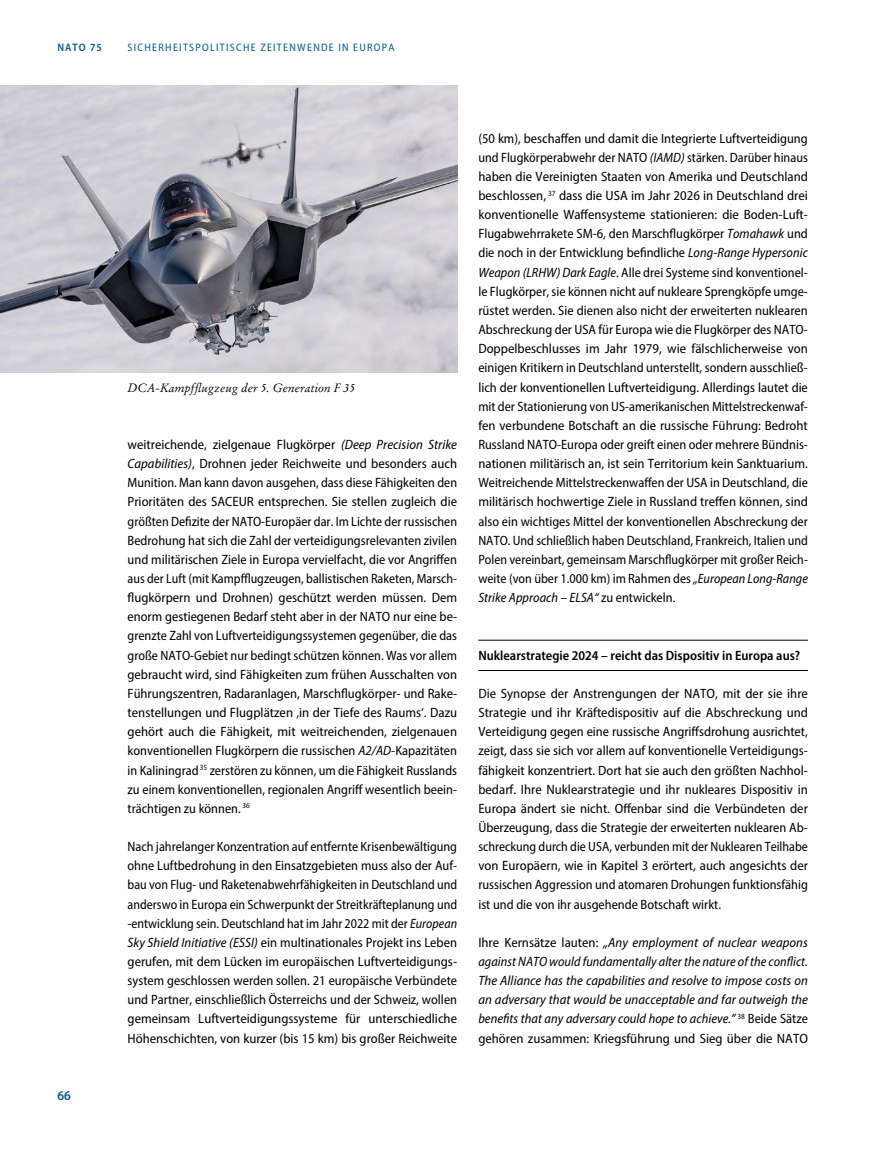
<style>
.page{position:relative;width:893px;height:1149px;background:#fff}
.page>*{position:absolute;margin:0;border:0;box-sizing:border-box;transform-origin:0 0}
.Fließtext{font:semi-condensed 13.5px/19.2px "Myriad Pro";color:#000;text-align:justify}
.Fließtext-2{font:italic semi-condensed 13.5px/19.2px "Myriad Pro";letter-spacing:.005em;color:#000;text-align:justify}
.Zwischentitel{font:600 semi-condensed 13.5px "Myriad Pro";color:#000}
.t1{font:600 semi-condensed 13.5px "Myriad Pro";color:#005997}
.Bildtexte{font:italic 12px "Stempel Garamond LT Std";color:#000}
.t2{font:semi-condensed 10.8px "Myriad Pro";letter-spacing:.12em;color:#005997}
.t3{font:600 semi-condensed 10.8px "Myriad Pro";letter-spacing:.1em;color:#005997}
.s1{font-style:italic}
.s2{font-style:normal}
</style>
<div class="page">
<hr style="left:478px;top:639px;width:330px;height:1px;background:#000">
<hr style="left:478px;top:670px;width:330px;height:1px;background:#000">
<img style="left:0;top:85px;width:457px;height:287px">
<p class="t3" style="left:57px;top:40px;width:46px">NATO 75</p>
<p class="t2" style="left:128px;top:40px;width:269px">SICHERHEITSPOLITISCHE ZEITENWENDE IN EUROPA</p>
<p class="t1" style="left:57px;top:1086px;width:15px">66</p>
<p class="Bildtexte" style="left:128px;top:380px;width:229px">DCA-Kampfflugzeug der 5. Generation F 35</p>
<p class="Fließtext" style="left:128px;top:434px;width:331px">weitreichende, zielgenaue Flugkörper <span class="s1">(Deep Precision Strike Capabilities)</span>, Drohnen jeder Reichweite und besonders auch Munition. Man kann davon ausgehen, dass diese Fähigkeiten den Prioritäten des SACEUR entsprechen. Sie stellen zugleich die größten Defizite der NATO-Europäer dar. Im Lichte der russischen Bedrohung hat sich die Zahl der verteidigungsrelevanten zivilen und militärischen Ziele in Europa vervielfacht, die vor Angriffen aus der Luft (mit Kampfflugzeugen, ballistischen Raketen, Marsch&shy;flugkörpern und Drohnen) geschützt werden müssen. Dem enorm gestiegenen Bedarf steht aber in der NATO nur eine be&shy;grenzte Zahl von Luftverteidigungssystemen gegenüber, die das große NATO-Gebiet nur bedingt schützen können. Was vor allem gebraucht wird, sind Fähigkeiten zum frühen Ausschalten von Führungszentren, Radaranlagen, Marschflugkörper- und Rake&shy;tenstellungen und Flugplätzen ‚in der Tiefe des Raums‘. Dazu gehört auch die Fähigkeit, mit weitreichenden, zielgenauen konventionellen Flugkörpern die russischen <span class="s1">A2/AD-</span>Kapazitäten in Kaliningrad <sup>35</sup> zerstören zu können, um die Fähigkeit Russlands zu einem konventionellen, regionalen Angriff wesentlich beein&shy;trächtigen zu können. <sup>36</sup></p>
<p class="Fließtext" style="left:128px;top:836px;width:331px">Nach jahrelanger Konzentration auf entfernte Krisenbewältigung ohne Luftbedrohung in den Einsatzgebieten muss also der Auf&shy;bau von Flug- und Raketenabwehrfähigkeiten in Deutschland und anderswo in Europa ein Schwerpunkt der Streitkräfteplanung und</p>
<p class="Fließtext" style="left:128px;top:913px;width:331px">-entwicklung sein. Deutschland hat im Jahr 2022 mit der <span class="s1">European Sky Shield Initiative (ESSI)</span> ein multinationales Projekt ins Leben gerufen, mit dem Lücken im europäischen Luftverteidigungs&shy;system geschlossen werden sollen. 21 europäische Verbündete und Partner, einschließlich Österreichs und der Schweiz, wollen gemeinsam Luftverteidigungssysteme für unterschiedliche Höhenschichten, von kurzer (bis 15 km) bis großer Reichweite</p>
<p class="Fließtext" style="left:478px;top:128px;width:331px">(50 km), beschaffen und damit die Integrierte Luftverteidigung und Flugkörperabwehr der NATO <span class="s1">(IAMD)</span> stärken. Darüber hinaus haben die Vereinigten Staaten von Amerika und Deutschland beschlossen, <sup>37</sup> dass die USA im Jahr 2026 in Deutschland drei konventionelle Waffensysteme stationieren: die Boden-Luft-Flugabwehrrakete SM-6, den Marschflugkörper <span class="s1">Tomahawk</span> und die noch in der Entwicklung befindliche <span class="s1">Long-Range Hypersonic Weapon (LRHW) Dark Eagle</span>. Alle drei Systeme sind konventionel&shy;le Flugkörper, sie können nicht auf nukleare Sprengköpfe umge&shy;rüstet werden. Sie dienen also nicht der erweiterten nuklearen Abschreckung der USA für Europa wie die Flugkörper des NATO-Doppelbeschlusses im Jahr 1979, wie fälschlicherweise von einigen Kritikern in Deutschland unterstellt, sondern ausschließ&shy;lich der konventionellen Luftverteidigung. Allerdings lautet die mit der Stationierung von US-amerikanischen Mittelstreckenwaf&shy;fen verbundene Botschaft an die russische Führung: Bedroht Russland NATO-Europa oder greift einen oder mehrere Bündnis&shy;nationen militärisch an, ist sein Territorium kein Sanktuarium.<br>Weitreichende Mittelstreckenwaffen der USA in Deutschland, die militärisch hochwertige Ziele in Russland treffen können, sind also ein wichtiges Mittel der konventionellen Abschreckung der NATO. Und schließlich haben Deutschland, Frankreich, Italien und Polen vereinbart, gemeinsam Marschflugkörper mit großer Reich&shy;weite (von über 1.000 km) im Rahmen des <span class="s1">„European Long-Range Strike Approach – ELSA“</span> zu entwickeln.</p>
<p class="Zwischentitel" style="left:478px;top:646px;width:323px">Nuklearstrategie 2024 – reicht das Dispositiv in Europa aus?</p>
<p class="Fließtext" style="left:478px;top:683px;width:331px">Die Synopse der Anstrengungen der NATO, mit der sie ihre Strategie und ihr Kräftedispositiv auf die Abschreckung und Verteidigung gegen eine russische Angriffsdrohung ausrichtet, zeigt, dass sie sich vor allem auf konventionelle Verteidigungs&shy;fähigkeit konzentriert. Dort hat sie auch den größten Nachhol&shy;bedarf. Ihre Nuklearstrategie und ihr nukleares Dispositiv in Europa ändert sie nicht. Offenbar sind die Verbündeten der Überzeugung, dass die Strategie der erweiterten nuklearen Ab&shy;schreckung durch die USA, verbunden mit der Nuklearen Teilhabe von Europäern, wie in Kapitel 3 erörtert, auch angesichts der russischen Aggression und atomaren Drohungen funktionsfähig ist und die von ihr ausgehende Botschaft wirkt.</p>
<p class="Fließtext-2" style="left:478px;top:932px;width:331px"><span class="s2">Ihre Kernsätze lauten:</span> „Any employment of nuclear weapons against NATO would fundamentally alter the nature of the conflict.<br>The Alliance has the capabilities and resolve to impose costs on an adversary that would be unacceptable and far outweigh the benefits that any adversary could hope to achieve.” <sup>38</sup> <span class="s2">Beide Sätze gehören zusammen: Kriegsführung und Sieg über die NATO</span></p>
</div>
